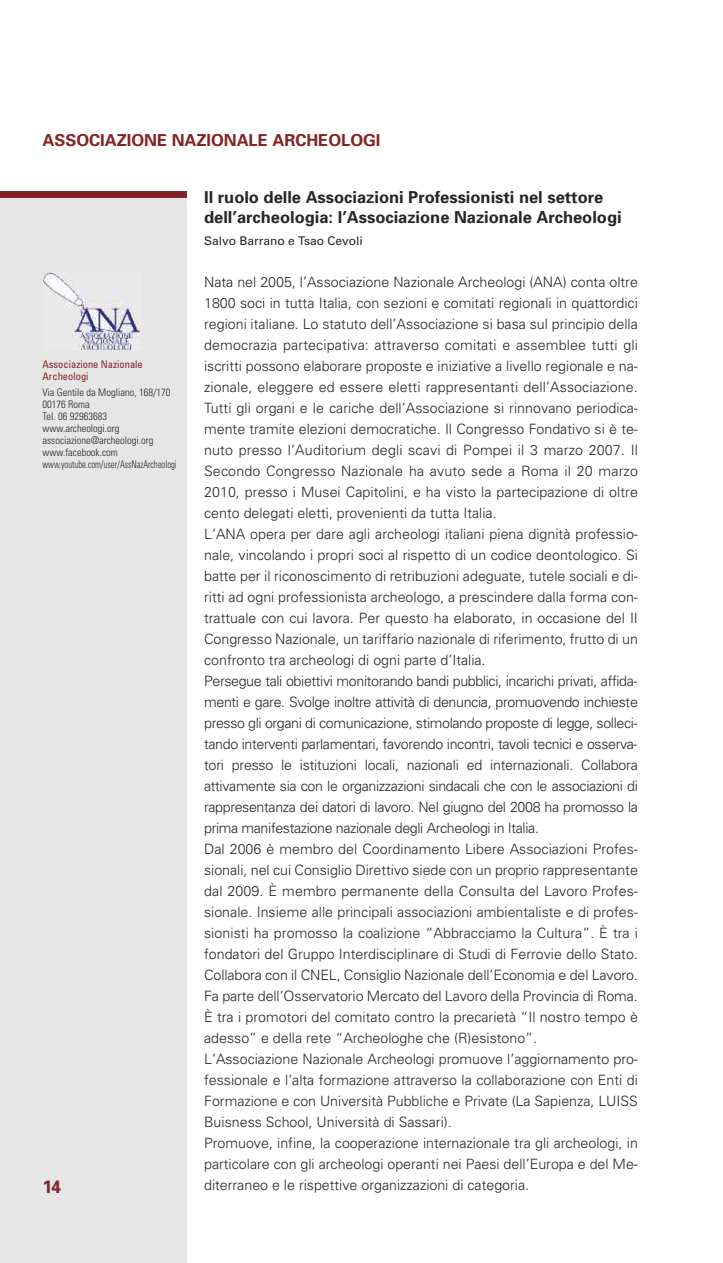
<style>
.page{position:relative;width:723px;height:1263px;background:#fff}
.page>*{position:absolute;margin:0;border:0;box-sizing:border-box;transform-origin:0 0}
.t1{font:700 18px "Univers";color:#832325}
.t2{font:700 16.5px/19.5px "Univers";color:#272627}
.t3{font:700 16.5px "Univers";color:#832325}
.t4{font:300 14.25px/21px "Univers";color:#272627}
.t5{font:12px "Univers";color:#272627}
.t6{font:300 condensed 10.5px/12px "Univers";color:#272627}
.t7{font:condensed 10.5px/12px "Univers";color:#832325}
</style>
<div class="page">
<div style="left:0;top:191px;width:187px;height:1072px;background:#e7e6e6"></div>
<div style="left:0;top:191px;width:187px;height:7px;background:#832325"></div>
<img style="left:43px;top:273px;width:98px;height:76px">
<p class="t3" style="left:43px;top:134px;width:339px">ASSOCIAZIONE NAZIONALE ARCHEOLOGI</p>
<p class="t7" style="left:43px;top:359px;width:102px">Associazione Nazionale<br>Archeologi</p>
<p class="t6" style="left:43px;top:388px;width:136px">Via Gentile da Mogliano, 168/170<br>00176 Roma<br>Tel. 06 92963683 www.archeologi.org associazione@archeologi.org www.facebook.com www.youtube.com/user/AssNazArcheologi</p>
<p class="t1" style="left:43px;top:1180px;width:20px">14</p>
<p class="t2" style="left:204px;top:189px;width:419px">Il ruolo delle Associazioni Professionisti nel settore dell’archeologia: l’Associazione Nazionale Archeologi</p>
<p class="t5" style="left:204px;top:236px;width:160px">Salvo Barrano e Tsao Cevoli</p>
<p class="t4" style="left:204px;top:272px;width:435px">Nata nel 2005, l’Associazione Nazionale Archeologi (ANA) conta oltre 1800 soci in tutta Italia, con sezioni e comitati regionali in quattordici regioni italiane. Lo statuto dell’Associazione si basa sul principio della democrazia partecipativa: attraverso comitati e assemblee tutti gli iscritti possono elaborare proposte e iniziative a livello regionale e na&shy;zionale, eleggere ed essere eletti rappresentanti dell’Associazione.<br>Tutti gli organi e le cariche dell’Associazione si rinnovano periodica&shy;mente tramite elezioni democratiche. Il Congresso Fondativo si è te&shy;nuto presso l’Auditorium degli scavi di Pompei il 3 marzo 2007. Il Secondo Congresso Nazionale ha avuto sede a Roma il 20 marzo 2010, presso i Musei Capitolini, e ha visto la partecipazione di oltre cento delegati eletti, provenienti da tutta Italia.<br>L’ANA opera per dare agli archeologi italiani piena dignità professio&shy;nale, vincolando i propri soci al rispetto di un codice deontologico. Si batte per il riconoscimento di retribuzioni adeguate, tutele sociali e di&shy;ritti ad ogni professionista archeologo, a prescindere dalla forma con&shy;trattuale con cui lavora. Per questo ha elaborato, in occasione del II Congresso Nazionale, un tariffario nazionale di riferimento, frutto di un confronto tra archeologi di ogni parte d’Italia.<br>Persegue tali obiettivi monitorando bandi pubblici, incarichi privati, affida&shy;menti e gare. Svolge inoltre attività di denuncia, promuovendo inchieste presso gli organi di comunicazione, stimolando proposte di legge, solleci&shy;tando interventi parlamentari, favorendo incontri, tavoli tecnici e osserva&shy;tori presso le istituzioni locali, nazionali ed internazionali. Collabora attivamente sia con le organizzazioni sindacali che con le associazioni di rappresentanza dei datori di lavoro. Nel giugno del 2008 ha promosso la prima manifestazione nazionale degli Archeologi in Italia.<br>Dal 2006 è membro del Coordinamento Libere Associazioni Profes&shy;sionali, nel cui Consiglio Direttivo siede con un proprio rappresentante dal 2009. È membro permanente della Consulta del Lavoro Profes&shy;sionale. Insieme alle principali associazioni ambientaliste e di profes&shy;sionisti ha promosso la coalizione “Abbracciamo la Cultura”. È tra i fondatori del Gruppo Interdisciplinare di Studi di Ferrovie dello Stato.<br>Collabora con il CNEL, Consiglio Nazionale dell’Economia e del Lavoro.<br>Fa parte dell’Osservatorio Mercato del Lavoro della Provincia di Roma.<br>È tra i promotori del comitato contro la precarietà “Il nostro tempo è adesso” e della rete “Archeologhe che (R)esistono”.<br>L’Associazione Nazionale Archeologi promuove l’aggiornamento pro&shy;fessionale e l’alta formazione attraverso la collaborazione con Enti di Formazione e con Università Pubbliche e Private (La Sapienza, LUISS Buisness School, Università di Sassari).<br>Promuove, infine, la cooperazione internazionale tra gli archeologi, in particolare con gli archeologi operanti nei Paesi dell’Europa e del Me&shy;diterraneo e le rispettive organizzazioni di categoria.</p>
</div>
